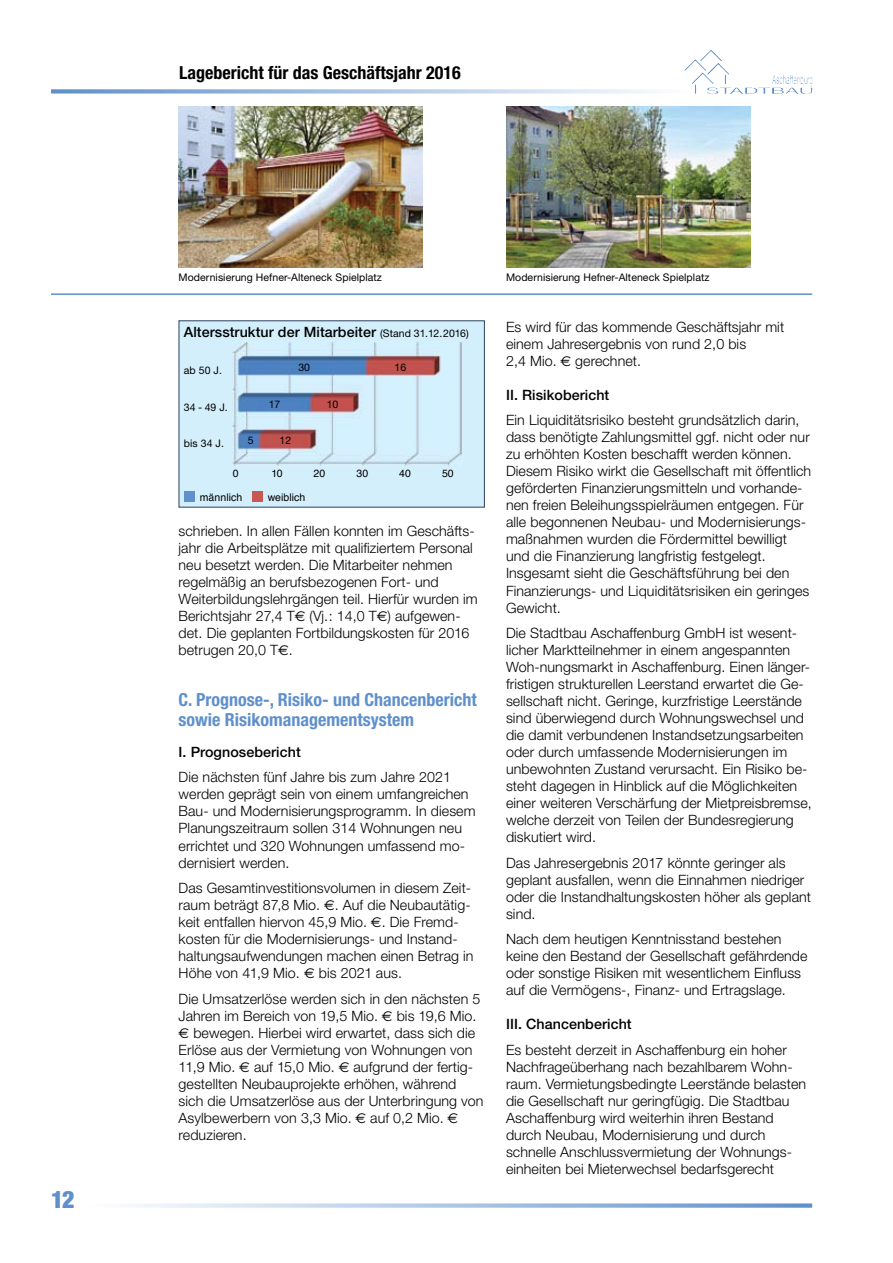
<style>
.page{position:relative;width:893px;height:1263px;background:#fff}
.page>*{position:absolute;margin:0;border:0;box-sizing:border-box;transform-origin:0 0}
.t1{font:900 condensed 24px "Helvetica Neue";color:#5f90cb}
.t2{font:700 condensed 18px/20px "Helvetica Neue";color:#5f90cb}
.t3{font:700 condensed 18px "Helvetica Neue";color:#000}
.t4{font:300 14.25px/17px "Helvetica Neue";letter-spacing:.005em;color:#000}
.t5{font:500 14.25px "Helvetica Neue";letter-spacing:.005em;color:#000}
.t6{font:10.5px "Helvetica Neue";letter-spacing:.005em;color:#000}
.t7{font:10.5px "Helvetica";letter-spacing:.005em;color:#000}
.s1{font-weight:400;font-size:10.5px}
.s2{font-family:"Euro Sans";font-weight:400}
</style>
<div class="page">
<div style="left:179px;top:320px;width:306px;height:187px;background:#d4effc"></div>
<img style="left:233px;top:342px;width:228px;height:123px">
<svg style="left:51px;top:89px;width:603px;height:5px;background:#b6cce6"></svg>
<svg style="left:129px;top:1203px;width:683px;height:5px;background:#b6cce7"></svg>
<hr style="left:51px;top:293px;width:761px;height:2px;background:#5f90cb">
<img style="left:685px;top:50px;width:44px;height:34px">
<div style="left:184px;top:491px;width:11px;height:11px;background:#5f90cb"></div>
<div style="left:252px;top:491px;width:11px;height:11px;background:#ca5852"></div>
<img style="left:179px;top:106px;width:244px;height:162px">
<img style="left:506px;top:106px;width:244px;height:162px">
<h1 class="t1" style="left:51px;top:1184px;width:25px">12</h1>
<p class="t3" style="left:179px;top:62px;width:283px">Lagebericht für das Geschäftsjahr 2016</p>
<p class="t6" style="left:179px;top:271px;width:205px">Modernisierung Hefner-Alteneck Spielplatz</p>
<p class="t6" style="left:506px;top:271px;width:205px">Modernisierung Hefner-Alteneck Spielplatz</p>
<p class="t5" style="left:184px;top:323px;width:286px">Altersstruktur der Mitarbeiter <span class="s1">(Stand 31.12.2016)</span></p>
<p class="t6" style="left:184px;top:364px;width:40px">ab 50 J.</p>
<p class="t6" style="left:184px;top:401px;width:45px">34 - 49 J.</p>
<p class="t6" style="left:184px;top:437px;width:42px">bis 34 J.</p>
<p class="t6" style="left:298px;top:361px;width:13px">30</p>
<p class="t6" style="left:395px;top:361px;width:13px">16</p>
<p class="t6" style="left:269px;top:398px;width:13px">17</p>
<p class="t6" style="left:327px;top:398px;width:13px">10</p>
<p class="t6" style="left:248px;top:434px;width:7px">5</p>
<p class="t6" style="left:279px;top:434px;width:13px">12</p>
<p class="t7" style="left:233px;top:465px;width:7px">0</p>
<p class="t7" style="left:271px;top:465px;width:13px">10</p>
<p class="t7" style="left:314px;top:465px;width:13px">20</p>
<p class="t7" style="left:356px;top:465px;width:13px">30</p>
<p class="t7" style="left:399px;top:465px;width:13px">40</p>
<p class="t7" style="left:442px;top:465px;width:13px">50</p>
<p class="t7" style="left:200px;top:490px;width:44px">männlich</p>
<p class="t7" style="left:268px;top:490px;width:39px">weiblich</p>
<p class="t4" style="left:179px;top:522px;width:301px">schrieben. In allen Fällen konnten im Geschäfts&shy;jahr die Arbeitsplätze mit qualifiziertem Personal neu besetzt werden. Die Mitarbeiter nehmen regelmäßig an berufsbezogenen Fort- und Weiterbildungslehrgängen teil. Hierfür wurden im Berichtsjahr 27,4 T<span class="s2">E</span> (Vj.: 14,0 T<span class="s2">E</span>) aufgewen&shy;det. Die geplanten Fortbildungskosten für 2016 betrugen 20,0 T<span class="s2">E</span>.</p>
<p class="t2" style="left:179px;top:689px;width:300px">C. Prognose-, Risiko- und Chancenbericht sowie Risikomanagementsystem</p>
<p class="t5" style="left:179px;top:743px;width:124px">I. Prognosebericht</p>
<p class="t4" style="left:179px;top:768px;width:298px">Die nächsten fünf Jahre bis zum Jahre 2021 werden geprägt sein von einem umfangreichen Bau- und Modernisierungsprogramm. In diesem Planungszeitraum sollen 314 Wohnungen neu errichtet und 320 Wohnungen umfassend mo&shy;dernisiert werden.</p>
<p class="t4" style="left:179px;top:879px;width:296px">Das Gesamtinvestitionsvolumen in diesem Zeit&shy;raum beträgt 87,8 Mio. <span class="s2">E</span>. Auf die Neubautätig&shy;keit entfallen hiervon 45,9 Mio. <span class="s2">E</span>. Die Fremd&shy;kosten für die Modernisierungs- und Instand&shy;haltungsaufwendungen machen einen Betrag in Höhe von 41,9 Mio. <span class="s2">E</span> bis 2021 aus.</p>
<p class="t4" style="left:179px;top:990px;width:306px">Die Umsatzerlöse werden sich in den nächsten 5<br>Jahren im Bereich von 19,5 Mio. <span class="s2">E</span> bis 19,6 Mio.<br><span class="s2">E</span> bewegen. Hierbei wird erwartet, dass sich die Erlöse aus der Vermietung von Wohnungen von 11,9 Mio. <span class="s2">E</span> auf 15,0 Mio. <span class="s2">E</span> aufgrund der fertig&shy;gestellten Neubauprojekte erhöhen, während sich die Umsatzerlöse aus der Unterbringung von Asylbewerbern von 3,3 Mio. <span class="s2">E</span> auf 0,2 Mio. <span class="s2">E </span>reduzieren.</p>
<p class="t4" style="left:506px;top:318px;width:280px">Es wird für das kommende Geschäftsjahr mit einem Jahresergebnis von rund 2,0 bis<br>2,4 Mio. <span class="s2">E</span> gerechnet.</p>
<p class="t5" style="left:506px;top:386px;width:105px">II. Risikobericht</p>
<p class="t4" style="left:506px;top:411px;width:307px">Ein Liquiditätsrisiko besteht grundsätzlich darin, dass benötigte Zahlungsmittel ggf. nicht oder nur zu erhöhten Kosten beschafft werden können.<br>Diesem Risiko wirkt die Gesellschaft mit öffentlich geförderten Finanzierungsmitteln und vorhande&shy;nen freien Beleihungsspielräumen entgegen. Für alle begonnenen Neubau- und Modernisierungs&shy;maßnahmen wurden die Fördermittel bewilligt und die Finanzierung langfristig festgelegt.<br>Insgesamt sieht die Geschäftsführung bei den Finanzierungs- und Liquiditätsrisiken ein geringes Gewicht.</p>
<p class="t4" style="left:506px;top:624px;width:307px">Die Stadtbau Aschaffenburg GmbH ist wesent&shy;licher Marktteilnehmer in einem angespannten Woh-nungsmarkt in Aschaffenburg. Einen länger&shy;fristigen strukturellen Leerstand erwartet die Ge&shy;sellschaft nicht. Geringe, kurzfristige Leerstände sind überwiegend durch Wohnungswechsel und die damit verbundenen Instandsetzungsarbeiten oder durch umfassende Modernisierungen im unbewohnten Zustand verursacht. Ein Risiko be&shy;steht dagegen in Hinblick auf die Möglichkeiten einer weiteren Verschärfung der Mietpreisbremse, welche derzeit von Teilen der Bundesregierung diskutiert wird.</p>
<p class="t4" style="left:506px;top:854px;width:307px">Das Jahresergebnis 2017 könnte geringer als geplant ausfallen, wenn die Einnahmen niedriger oder die Instandhaltungskosten höher als geplant sind.</p>
<p class="t4" style="left:506px;top:930px;width:303px">Nach dem heutigen Kenntnisstand bestehen keine den Bestand der Gesellschaft gefährdende oder sonstige Risiken mit wesentlichem Einfluss auf die Vermögens-, Finanz- und Ertragslage.</p>
<p class="t5" style="left:506px;top:1016px;width:127px">III. Chancenbericht</p>
<p class="t4" style="left:506px;top:1041px;width:302px">Es besteht derzeit in Aschaffenburg ein hoher Nachfrageüberhang nach bezahlbarem Wohn&shy;raum. Vermietungsbedingte Leerstände belasten die Gesellschaft nur geringfügig. Die Stadtbau Aschaffenburg wird weiterhin ihren Bestand durch Neubau, Modernisierung und durch schnelle Anschlussvermietung der Wohnungs&shy;einheiten bei Mieterwechsel bedarfsgerecht</p>
</div>
